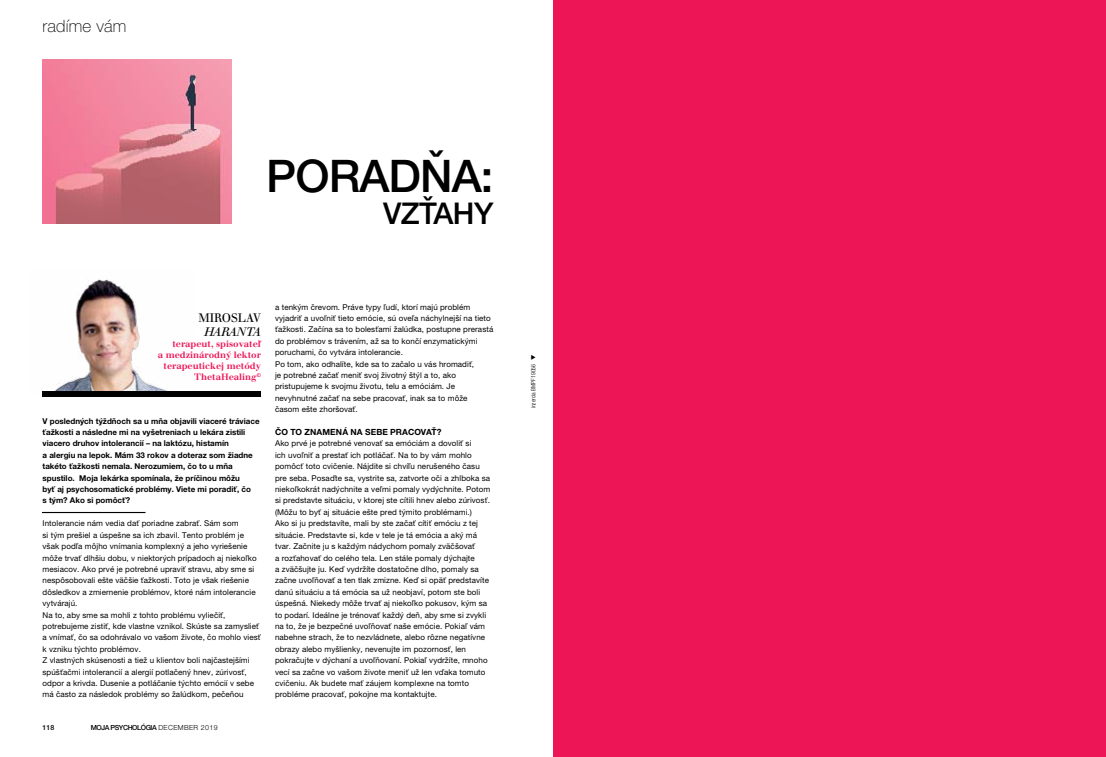
<style>
.page{position:relative;width:1106px;height:757px;background:#fff}
.page>*{position:absolute;margin:0;border:0;box-sizing:border-box;transform-origin:0 0}
.t1{font:500 45px "Helvetica Neue LT Pro";letter-spacing:-.02em;color:#000}
.t2{font:500 30px "Helvetica Neue LT Pro";letter-spacing:-.02em;color:#000}
.t3{font:100 17px "Helvetica Neue LT Pro";letter-spacing:.01em;color:#000}
.t4{font:12px "Walbaum Com";color:#000}
.t5{font:italic 12px "Walbaum Com";color:#000}
.t6{font:700 9px/11px "Walbaum Com";color:#ed1556;text-align:right}
.t7{font:700 8.5px "Helvetica Neue LT Pro";letter-spacing:.02em;color:#000}
.t8{font:8px/11.4px "Helvetica Neue LT Pro";letter-spacing:.01em;color:#000}
.t9{font:700 8px/11.4px "Helvetica Neue LT Pro";color:#000}
.t10{font:500 7px "Helvetica Neue LT Pro";letter-spacing:-.06em;color:#000}
.t11{font:300 condensed 6px "Helvetica Neue LT Pro";color:#000}
.s1{font-weight:300}
</style>
<div class="page">
<img style="left:42px;top:279px;width:126px;height:116px">
<div style="left:43px;top:391px;width:218px;height:5px;background:#000"></div>
<div style="left:43px;top:512px;width:102px;height:1px;border:1px solid #000"></div>
<div style="left:553px;top:0;width:553px;height:757px;background:#ed1556"></div>
<img style="left:43px;top:60px;width:189px;height:164px">
<h3 class="t3" style="left:43px;top:16px;width:85px">radíme vám</h3>
<h1 class="t1" style="left:266px;top:149px;width:229px">PORADŇA:</h1>
<h2 class="t2" style="left:383px;top:195px;width:112px">VZŤAHY</h2>
<h3 class="t4" style="left:198px;top:310px;width:64px">MIROSLAV</h3>
<h3 class="t5" style="left:204px;top:324px;width:58px">HARANTA</h3>
<p class="t6" style="left:158px;top:338px;width:105px">terapeut, spisovateľ<br>a medzinárodný lektor terapeutickej metódy<br>ThetaHealing<sup>©</sup></p>
<p class="t9" style="left:43px;top:415px;width:219px">V posledných týždňoch sa u mňa objavili viaceré tráviace ťažkosti a následne mi na vyšetreniach u lekára zistili viacero druhov intolerancií – na laktózu, histamín<br>a alergiu na lepok. Mám 33 rokov a doteraz som žiadne takéto ťažkosti nemala. Nerozumiem, čo to u mňa spustilo. Moja lekárka spomínala, že príčinou môžu<br>byť aj psychosomatické problémy. Viete mi poradiť, čo<br>s tým? Ako si pomôcť?</p>
<p class="t8" style="left:43px;top:518px;width:220px">Intolerancie nám vedia dať poriadne zabrať. Sám som<br>si tým prešiel a úspešne sa ich zbavil. Tento problém je však podľa môjho vnímania komplexný a jeho vyriešenie môže trvať dlhšiu dobu, v niektorých prípadoch aj niekoľko mesiacov. Ako prvé je potrebné upraviť stravu, aby sme si nespôsobovali ešte väčšie ťažkosti. Toto je však riešenie dôsledkov a zmiernenie problémov, ktoré nám intolerancie vytvárajú.<br>Na to, aby sme sa mohli z tohto problému vyliečiť, potrebujeme zistiť, kde vlastne vznikol. Skúste sa zamyslieť a vnímať, čo sa odohrávalo vo vašom živote, čo mohlo viesť k vzniku týchto problémov.<br>Z vlastných skúsenosti a tiež u klientov boli najčastejšími spúšťačmi intolerancií a alergií potlačený hnev, zúrivosť, odpor a krivda. Dusenie a potláčanie týchto emócií v sebe má často za následok problémy so žalúdkom, pečeňou</p>
<p class="t10" style="left:43px;top:723px;width:13px">118</p>
<p class="t10" style="left:91px;top:723px;width:128px">MOJA PSYCHOLÓGIA <span class="s1">DECEMBER 2019</span></p>
<p class="t8" style="left:275px;top:301px;width:220px">a tenkým črevom. Práve typy ľudí, ktorí majú problém vyjadriť a uvoľniť tieto emócie, sú oveľa náchylnejší na tieto ťažkosti. Začína sa to bolesťami žalúdka, postupne prerastá do problémov s trávením, až sa to končí enzymatickými poruchami, čo vytvára intolerancie.<br>Po tom, ako odhalíte, kde sa to začalo u vás hromadiť,<br>je potrebné začať meniť svoj životný štýl a to, ako pristupujeme k svojmu životu, telu a emóciám. Je nevyhnutné začať na sebe pracovať, inak sa to môže časom ešte zhoršovať.</p>
<p class="t7" style="left:275px;top:427px;width:43px">Čo to znam</p>
<p class="t7" style="left:330px;top:427px;width:67px">ená na sebe prac</p>
<p class="t7" style="left:414px;top:427px;width:29px">ovať?</p>
<p class="t8" style="left:275px;top:438px;width:217px">Ako prvé je potrebné venovať sa emóciám a dovoliť si<br>ich uvoľniť a prestať ich potláčať. Na to by vám mohlo pomôcť toto cvičenie. Nájdite si chvíľu nerušeného času pre seba. Posaďte sa, vystrite sa, zatvorte oči a zhlboka sa niekoľkokrát nadýchnite a veľmi pomaly vydýchnite. Potom si predstavte situáciu, v ktorej ste cítili hnev alebo zúrivosť. (Môžu to byť aj situácie ešte pred týmito problémami.)<br>Ako si ju predstavíte, mali by ste začať cítiť emóciu z tej situácie. Predstavte si, kde v tele je tá emócia a aký má tvar. Začnite ju s každým nádychom pomaly zväčšovať<br>a rozťahovať do celého tela. Len stále pomaly dýchajte<br>a zväčšujte ju. Keď vydržíte dostatočne dlho, pomaly sa začne uvoľňovať a ten tlak zmizne. Keď si opäť predstavíte danú situáciu a tá emócia sa už neobjaví, potom ste boli úspešná. Niekedy môže trvať aj niekoľko pokusov, kým sa to podarí. Ideálne je trénovať každý deň, aby sme si zvykli na to, že je bezpečné uvoľňovať naše emócie. Pokiaľ vám nabehne strach, že to nezvládnete, alebo rôzne negatívne obrazy alebo myšlienky, nevenujte im pozornosť, len pokračujte v dýchaní a uvoľňovaní. Pokiaľ vydržíte, mnoho vecí sa začne vo vašom živote meniť už len vďaka tomuto cvičeniu. Ak budete mať záujem komplexne na tomto probléme pracovať, pokojne ma kontaktujte.</p>
<p class="t11" style="left:530px;top:408px;width:55px;rotate:-90deg">inzercia BMPF19056 ▼</p>
</div>
